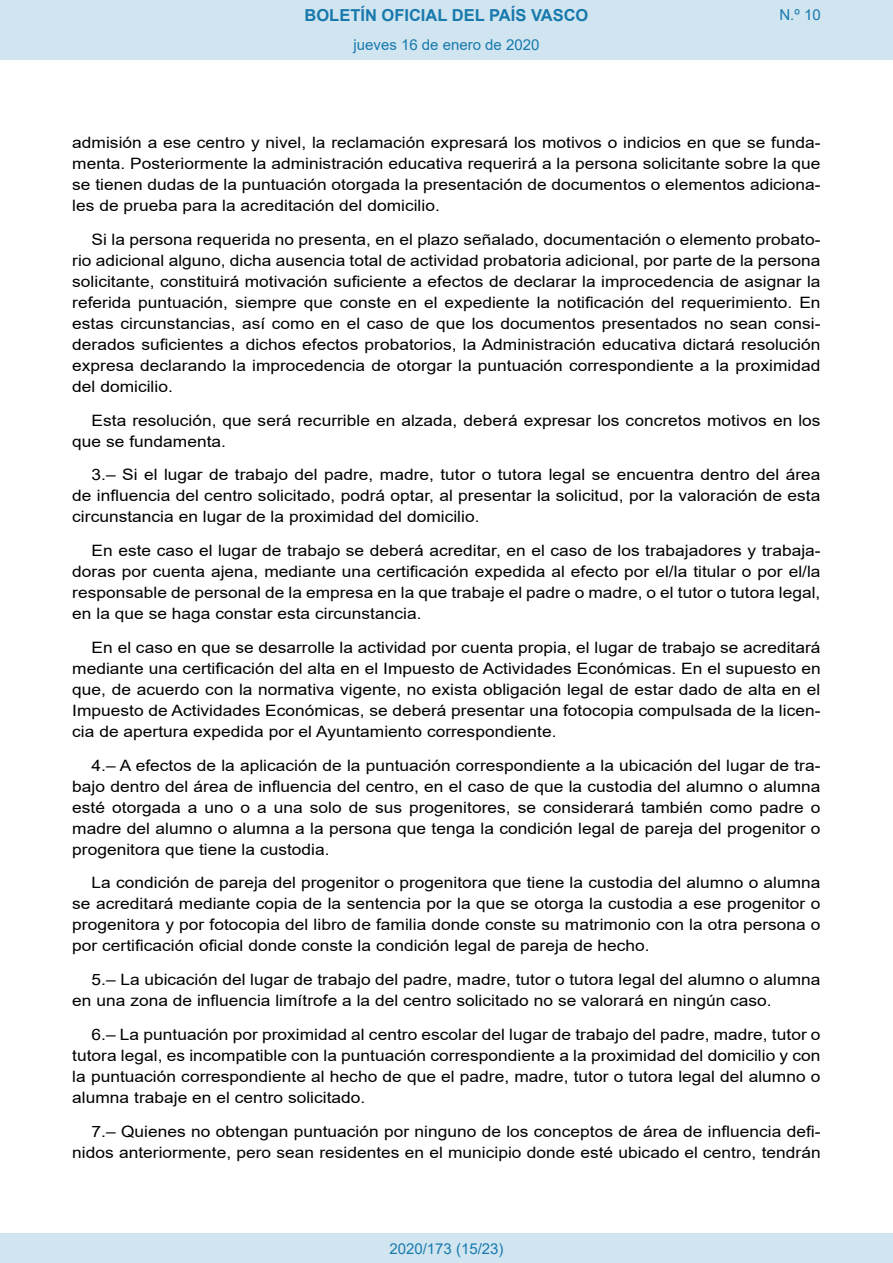
<style>
.page{position:relative;width:893px;height:1263px;background:#fff}
.page>*{position:absolute;margin:0;border:0;box-sizing:border-box;transform-origin:0 0}
.t1{font:700 16.5px "Arial";color:#1879ad}
.BOPVDetalle{font:15.6px/21px "Arial";color:#000;text-align:justify;scale:1.11 1}
.Paginacion_Centro{font:15px "Arial";color:#1879ad}
</style>
<div class="page">
<div style="left:0;top:0;width:893px;height:60px;background:#d0e5f0"></div>
<div style="left:0;top:1233px;width:893px;height:30px;background:#d0e5f0"></div>
<p class="t1" style="left:305px;top:3px;width:285px">BOLETÍN OFICIAL DEL PAÍS VASCO</p>
<p class="Paginacion_Centro" style="left:353px;top:35px;width:187px">jueves 16 de enero de 2020</p>
<p class="Paginacion_Centro" style="left:779px;top:5px;width:43px">N.º 10</p>
<p class="BOPVDetalle" style="left:72px;top:132px;width:676px">admisión a ese centro y nivel, la reclamación expresará los motivos o indicios en que se funda&shy;menta. Posteriormente la administración educativa requerirá a la persona solicitante sobre la que se tienen dudas de la puntuación otorgada la presentación de documentos o elementos adiciona&shy;les de prueba para la acreditación del domicilio.</p>
<p class="BOPVDetalle" style="left:72px;top:229px;width:676px;text-indent:19px">Si la persona requerida no presenta, en el plazo señalado, documentación o elemento probato&shy;rio adicional alguno, dicha ausencia total de actividad probatoria adicional, por parte de la persona solicitante, constituirá motivación suficiente a efectos de declarar la improcedencia de asignar la referida puntuación, siempre que conste en el expediente la notificación del requerimiento. En estas circunstancias, así como en el caso de que los documentos presentados no sean consi&shy;derados suficientes a dichos efectos probatorios, la Administración educativa dictará resolución expresa declarando la improcedencia de otorgar la puntuación correspondiente a la proximidad del domicilio.</p>
<p class="BOPVDetalle" style="left:72px;top:410px;width:676px;text-indent:19px">Esta resolución, que será recurrible en alzada, deberá expresar los concretos motivos en los que se fundamenta.</p>
<p class="BOPVDetalle" style="left:72px;top:464px;width:676px;text-indent:19px">3.– Si el lugar de trabajo del padre, madre, tutor o tutora legal se encuentra dentro del área de influencia del centro solicitado, podrá optar, al presentar la solicitud, por la valoración de esta circunstancia en lugar de la proximidad del domicilio.</p>
<p class="BOPVDetalle" style="left:72px;top:540px;width:676px;text-indent:19px">En este caso el lugar de trabajo se deberá acreditar, en el caso de los trabajadores y trabaja&shy;doras por cuenta ajena, mediante una certificación expedida al efecto por el/la titular o por el/la responsable de personal de la empresa en la que trabaje el padre o madre, o el tutor o tutora legal, en la que se haga constar esta circunstancia.</p>
<p class="BOPVDetalle" style="left:72px;top:637px;width:676px;text-indent:19px">En el caso en que se desarrolle la actividad por cuenta propia, el lugar de trabajo se acreditará mediante una certificación del alta en el Impuesto de Actividades Económicas. En el supuesto en que, de acuerdo con la normativa vigente, no exista obligación legal de estar dado de alta en el Impuesto de Actividades Económicas, se deberá presentar una fotocopia compulsada de la licen&shy;cia de apertura expedida por el Ayuntamiento correspondiente.</p>
<p class="BOPVDetalle" style="left:72px;top:755px;width:676px;text-indent:19px">4.– A efectos de la aplicación de la puntuación correspondiente a la ubicación del lugar de tra&shy;bajo dentro del área de influencia del centro, en el caso de que la custodia del alumno o alumna esté otorgada a uno o a una solo de sus progenitores, se considerará también como padre o madre del alumno o alumna a la persona que tenga la condición legal de pareja del progenitor o progenitora que tiene la custodia.</p>
<p class="BOPVDetalle" style="left:72px;top:872px;width:676px;text-indent:19px">La condición de pareja del progenitor o progenitora que tiene la custodia del alumno o alumna se acreditará mediante copia de la sentencia por la que se otorga la custodia a ese progenitor o progenitora y por fotocopia del libro de familia donde conste su matrimonio con la otra persona o por certificación oficial donde conste la condición legal de pareja de hecho.</p>
<p class="BOPVDetalle" style="left:72px;top:969px;width:676px;text-indent:19px">5.– La ubicación del lugar de trabajo del padre, madre, tutor o tutora legal del alumno o alumna en una zona de influencia limítrofe a la del centro solicitado no se valorará en ningún caso.</p>
<p class="BOPVDetalle" style="left:72px;top:1024px;width:676px;text-indent:19px">6.– La puntuación por proximidad al centro escolar del lugar de trabajo del padre, madre, tutor o tutora legal, es incompatible con la puntuación correspondiente a la proximidad del domicilio y con la puntuación correspondiente al hecho de que el padre, madre, tutor o tutora legal del alumno o alumna trabaje en el centro solicitado.</p>
<p class="BOPVDetalle" style="left:72px;top:1121px;width:676px;text-align:right">7.– Quienes no obtengan puntuación por ninguno de los conceptos de área de influencia defi&shy;nidos anteriormente, pero sean residentes en el municipio donde esté ubicado el centro, tendrán</p>
<p class="Paginacion_Centro" style="left:389px;top:1238px;width:116px">2020/173 (15/23)</p>
</div>
